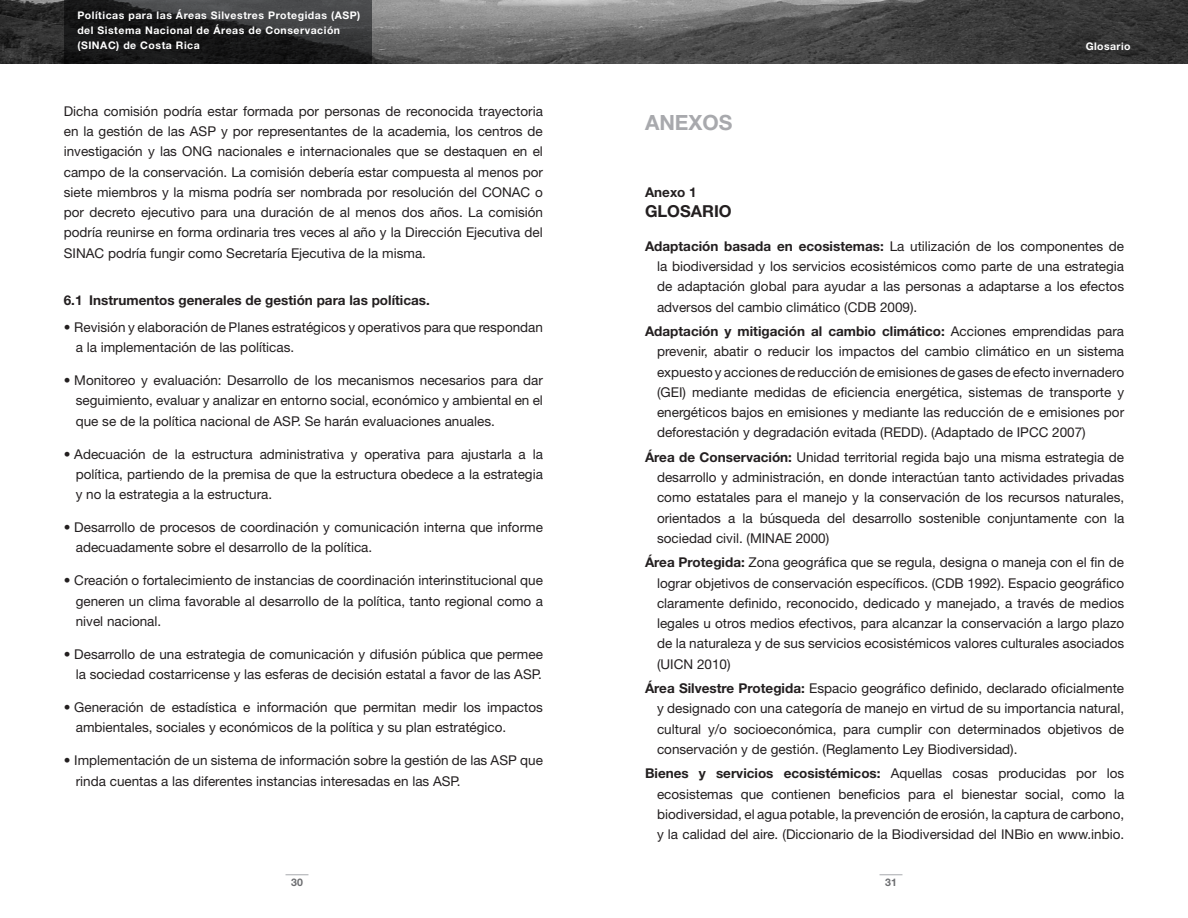
<style>
.page{position:relative;width:1188px;height:918px;background:#fff}
.page>*{position:absolute;margin:0;border:0;box-sizing:border-box;transform-origin:0 0}
.titulo{font:700 21px "Helvetica Neue LT Std";color:#a8a9ad}
.cuerpo_de_texto{font:700 16.5px "Helvetica Neue LT Std";color:#231f20}
.cuerpo_de_texto-2{font:13.5px/20.2px "Helvetica Neue LT Std";color:#231f20;text-align:justify}
.tabulado_dot{font:13.5px/20.2px "Helvetica Neue LT Std";color:#231f20}
.subtitulo_tabulado{font:700 13.5px "Helvetica Neue LT Std";color:#231f20}
.cuerpo_de_texto-3{font:700 13.5px "Helvetica Neue LT Std";color:#231f20}
.tabulado{font:700 10.5px/15px "Helvetica Neue LT Std";letter-spacing:.05em;color:#fff}
.t1{font:700 10.5px "Helvetica Neue LT Std";color:#6c6d70}
.s1{font-weight:700}
</style>
<div class="page">
<img style="left:0;top:0;width:1188px;height:64px">
<svg style="left:286px;top:874px;width:22px;height:1px"></svg>
<svg style="left:880px;top:874px;width:22px;height:1px"></svg>
<svg style="left:64px;top:0;width:308px;height:64px;background:#262727"></svg>
<p class="tabulado" style="left:77px;top:8px;width:285px">Políticas para las Áreas Silvestres Protegidas (ASP) del Sistema Nacional de Áreas de Conservación (SINAC) de Costa Rica</p>
<p class="cuerpo_de_texto-2" style="left:64px;top:101px;width:481px">Dicha comisión podría estar formada por personas de reconocida trayectoria en la gestión de las ASP y por representantes de la academia, los centros de investigación y las ONG nacionales e internacionales que se destaquen en el campo de la conservación. La comisión debería estar compuesta al menos por siete miembros y la misma podría ser nombrada por resolución del CONAC o por decreto ejecutivo para una duración de al menos dos años. La comisión podría reunirse en forma ordinaria tres veces al año y la Dirección Ejecutiva del SINAC podría fungir como Secretaría Ejecutiva de la misma.</p>
<p class="subtitulo_tabulado" style="left:64px;top:292px;width:368px">6.1 Instrumentos generales de gestión para las políticas.</p>
<p class="tabulado_dot" style="left:76px;top:317px;width:469px;text-indent:-12px">• Revisión y elaboración de Planes estratégicos y operativos para que respondan a la implementación de las políticas.</p>
<p class="tabulado_dot" style="left:76px;top:370px;width:469px;text-align:justify;text-indent:-12px">• Monitoreo y evaluación: Desarrollo de los mecanismos necesarios para dar seguimiento, evaluar y analizar en entorno social, económico y ambiental en el que se de la política nacional de ASP. Se harán evaluaciones anuales.</p>
<p class="tabulado_dot" style="left:76px;top:444px;width:469px;text-align:justify;text-indent:-12px">• Adecuación de la estructura administrativa y operativa para ajustarla a la política, partiendo de la premisa de que la estructura obedece a la estrategia y no la estrategia a la estructura.</p>
<p class="tabulado_dot" style="left:76px;top:517px;width:469px;text-indent:-12px">• Desarrollo de procesos de coordinación y comunicación interna que informe adecuadamente sobre el desarrollo de la política.</p>
<p class="tabulado_dot" style="left:76px;top:570px;width:469px;text-align:justify;text-indent:-12px">• Creación o fortalecimiento de instancias de coordinación interinstitucional que generen un clima favorable al desarrollo de la política, tanto regional como a nivel nacional.</p>
<p class="tabulado_dot" style="left:64px;top:644px;width:481px;text-align:right">• Desarrollo de una estrategia de comunicación y difusión pública que permee la sociedad costarricense y las esferas de decisión estatal a favor de las ASP.</p>
<p class="tabulado_dot" style="left:76px;top:697px;width:469px;text-indent:-12px">• Generación de estadística e información que permitan medir los impactos ambientales, sociales y económicos de la política y su plan estratégico.</p>
<p class="tabulado_dot" style="left:76px;top:750px;width:469px;text-indent:-12px">• Implementación de un sistema de información sobre la gestión de las ASP que rinda cuentas a las diferentes instancias interesadas en las ASP.</p>
<p class="titulo" style="left:645px;top:109px;width:89px">ANEXOS</p>
<p class="tabulado" style="left:1086px;top:38px;width:46px">Glosario</p>
<p class="cuerpo_de_texto-3" style="left:645px;top:184px;width:53px">Anexo 1</p>
<p class="cuerpo_de_texto" style="left:645px;top:201px;width:88px">GLOSARIO</p>
<p class="cuerpo_de_texto-2" style="left:657px;top:236px;width:469px;text-indent:-12px"><span class="s1">Adaptación basada en ecosistemas:</span> La utilización de los componentes de la biodiversidad y los servicios ecosistémicos como parte de una estrategia de adaptación global para ayudar a las personas a adaptarse a los efectos adversos del cambio climático (CDB 2009).</p>
<p class="cuerpo_de_texto-2" style="left:657px;top:321px;width:469px;text-indent:-12px"><span class="s1">Adaptación y mitigación al cambio climático:</span> Acciones emprendidas para prevenir, abatir o reducir los impactos del cambio climático en un sistema expuesto y acciones de reducción de emisiones de gases de efecto invernadero (GEI) mediante medidas de eficiencia energética, sistemas de transporte y energéticos bajos en emisiones y mediante las reducción de e emisiones por deforestación y degradación evitada (REDD). (Adaptado de IPCC 2007)</p>
<p class="cuerpo_de_texto-2" style="left:657px;top:447px;width:469px;text-indent:-12px"><span class="s1">Área de Conservación:</span> Unidad territorial regida bajo una misma estrategia de desarrollo y administración, en donde interactúan tanto actividades privadas como estatales para el manejo y la conservación de los recursos naturales, orientados a la búsqueda del desarrollo sostenible conjuntamente con la sociedad civil. (MINAE 2000)</p>
<p class="cuerpo_de_texto-2" style="left:657px;top:552px;width:469px;text-indent:-12px"><span class="s1">Área Protegida:</span> Zona geográfica que se regula, designa o maneja con el fin de lograr objetivos de conservación específicos. (CDB 1992). Espacio geográfico claramente definido, reconocido, dedicado y manejado, a través de medios legales u otros medios efectivos, para alcanzar la conservación a largo plazo de la naturaleza y de sus servicios ecosistémicos valores culturales asociados (UICN 2010)</p>
<p class="cuerpo_de_texto-2" style="left:657px;top:678px;width:469px;text-indent:-12px"><span class="s1">Área Silvestre Protegida:</span> Espacio geográfico definido, declarado oficialmente y designado con una categoría de manejo en virtud de su importancia natural, cultural y/o socioeconómica, para cumplir con determinados objetivos de conservación y de gestión. (Reglamento Ley Biodiversidad).</p>
<p class="cuerpo_de_texto-2" style="left:657px;top:763px;width:469px;text-indent:-12px"><span class="s1">Bienes y servicios ecosistémicos:</span> Aquellas cosas producidas por los ecosistemas que contienen beneficios para el bienestar social, como la biodiversidad, el agua potable, la prevención de erosión, la captura de carbono, y la calidad del aire. (Diccionario de la Biodiversidad del INBio en www.inbio.</p>
<p class="t1" style="left:291px;top:876px;width:13px">30</p>
<p class="t1" style="left:885px;top:876px;width:13px">31</p>
</div>
